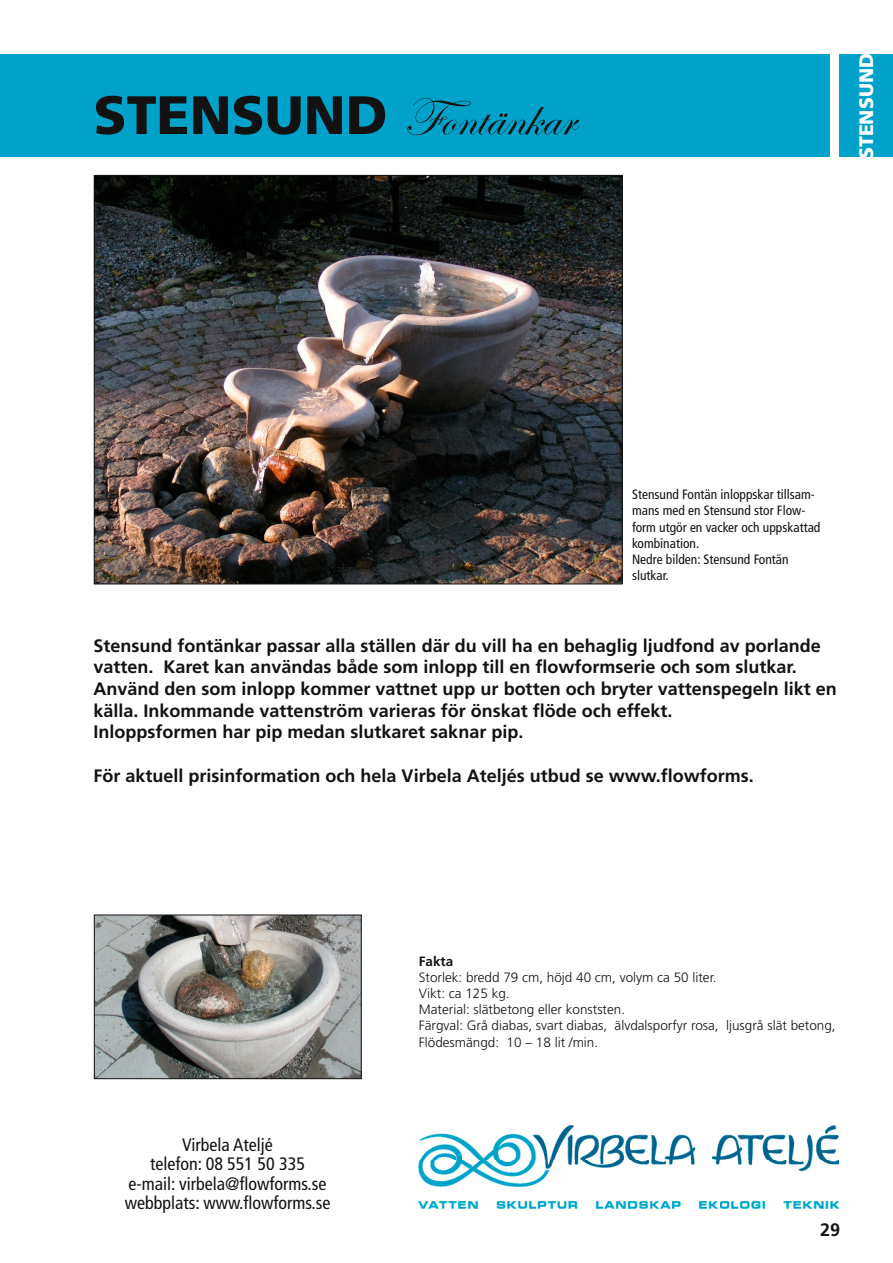
<style>
.page{position:relative;width:893px;height:1263px;background:#fff}
.page>*{position:absolute;margin:0;border:0;box-sizing:border-box;transform-origin:0 0}
.t1{font:54px "Edwardian Script ITC";color:#121212}
.t2{font:900 19.5px "Frutiger";color:#fff}
.t3{font:700 18px/21.6px "Frutiger";color:#121212}
.t4{font:condensed 18px/19.5px "Frutiger";color:#121212}
.t5{font:300 13.5px/16.2px "Frutiger";color:#121212}
.t6{font:condensed 13.5px/16.2px "Frutiger";color:#121212}
.t7{font:700 13.5px "Frutiger";color:#121212}
.s1{font-family:"Frutiger";font-weight:900}
</style>
<div class="page">
<img style="left:418px;top:1126px;width:421px;height:82px">
<div style="left:0;top:54px;width:893px;height:103px;background:#00a2ca"></div>
<div style="left:830px;top:44px;width:9px;height:123px;background:#fff"></div>
<img style="left:96px;top:177px;width:524px;height:405px">
<img style="left:96px;top:917px;width:264px;height:160px">
<div style="left:94px;top:915px;width:268px;height:164px;border:1px solid #121212"></div>
<p class="t1" style="left:94px;top:88px;width:483px"><span class="s1">STENSUND</span> Fontänkar</p>
<p class="t2" style="left:854px;top:159px;width:108px;rotate:-90deg">STENSUND</p>
<p class="t6" style="left:632px;top:486px;width:190px">Stensund Fontän inloppskar tillsam&shy;mans med en Stensund stor Flow&shy;form utgör en vacker och uppskattad kombination.<br>Nedre bilden: Stensund Fontän slutkar.</p>
<p class="t3" style="left:94px;top:635px;width:745px">Stensund fontänkar passar alla ställen där du vill ha en behaglig ljudfond av porlande vatten. Karet kan användas både som inlopp till en flowformserie och som slutkar.<br>Använd den som inlopp kommer vattnet upp ur botten och bryter vattenspegeln likt en källa. Inkommande vattenström varieras för önskat flöde och effekt.<br>Inloppsformen har pip medan slutkaret saknar pip.</p>
<p class="t3" style="left:94px;top:764px;width:662px">För aktuell prisinformation och hela Virbela Ateljés utbud se www.flowforms.</p>
<p class="t4" style="left:182px;top:1135px;width:92px">Virbela Ateljé</p>
<p class="t4" style="left:150px;top:1154px;width:156px">telefon: 08 551 50 335</p>
<p class="t4" style="left:125px;top:1174px;width:207px">e-mail: virbela@flowforms.se webbplats: www.flowforms.se</p>
<p class="t7" style="left:419px;top:953px;width:36px">Fakta</p>
<p class="t5" style="left:419px;top:969px;width:299px">Storlek: bredd 79 cm, höjd 40 cm, volym ca 50 liter.</p>
<p class="t5" style="left:419px;top:985px;width:92px">Vikt: ca 125 kg.</p>
<p class="t5" style="left:419px;top:1002px;width:208px">Material: slätbetong eller konststen.</p>
<p class="t5" style="left:419px;top:1018px;width:418px">Färgval: Grå diabas, svart diabas, älvdalsporfyr rosa, ljusgrå slät betong,<br>Flödesmängd: 10 – 18 lit /min.</p>
<p class="t3" style="left:820px;top:1219px;width:22px">29</p>
</div>
